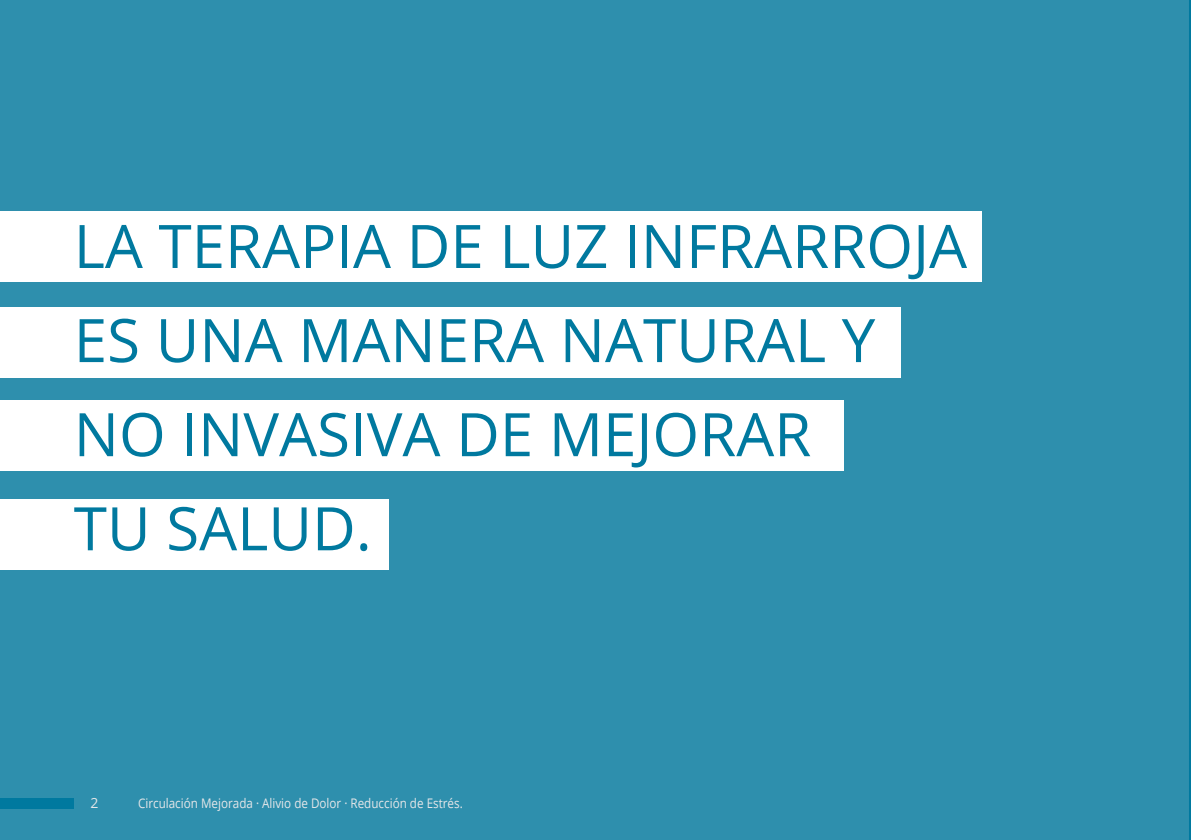
<style>
.page{position:relative;width:1191px;height:840px;background:#fff}
.page>*{position:absolute;margin:0;border:0;box-sizing:border-box;transform-origin:0 0}
.Header_Style_45pt{font:60px "Open Sans";color:#00799f}
.Maint_Text_style_8pt{font:14px "Open Sans";color:#e6e7e9}
.Maint_Text_style_8pt-2{font:13.2px "Open Sans";color:#e6e7e9;scale:.88 1}
</style>
<div class="page">
<div style="left:0;top:0;width:1191px;height:839px;background:#2e8fad"></div>
<div style="left:0;top:211px;width:981px;height:71px;background:#fff"></div>
<div style="left:0;top:307px;width:901px;height:71px;background:#fff"></div>
<div style="left:0;top:399px;width:843px;height:71px;background:#fff"></div>
<div style="left:0;top:499px;width:388px;height:70px;background:#fff"></div>
<div style="left:0;top:797px;width:74px;height:11px;background:#00799f"></div>
<p class="Header_Style_45pt" style="left:74px;top:205px;width:895px">LA TERAPIA DE LUZ INFRARROJA</p>
<p class="Header_Style_45pt" style="left:74px;top:299px;width:803px">ES UNA MANERA NATURAL Y</p>
<p class="Header_Style_45pt" style="left:74px;top:393px;width:739px">NO INVASIVA DE MEJORAR</p>
<p class="Header_Style_45pt" style="left:74px;top:487px;width:299px">TU SALUD.</p>
<p class="Maint_Text_style_8pt" style="left:90px;top:793px;width:10px">2</p>
<p class="Maint_Text_style_8pt-2" style="left:138px;top:793px;width:370px">Circulación Mejorada · Alivio de Dolor · Reducción de Estrés.</p>
</div>
